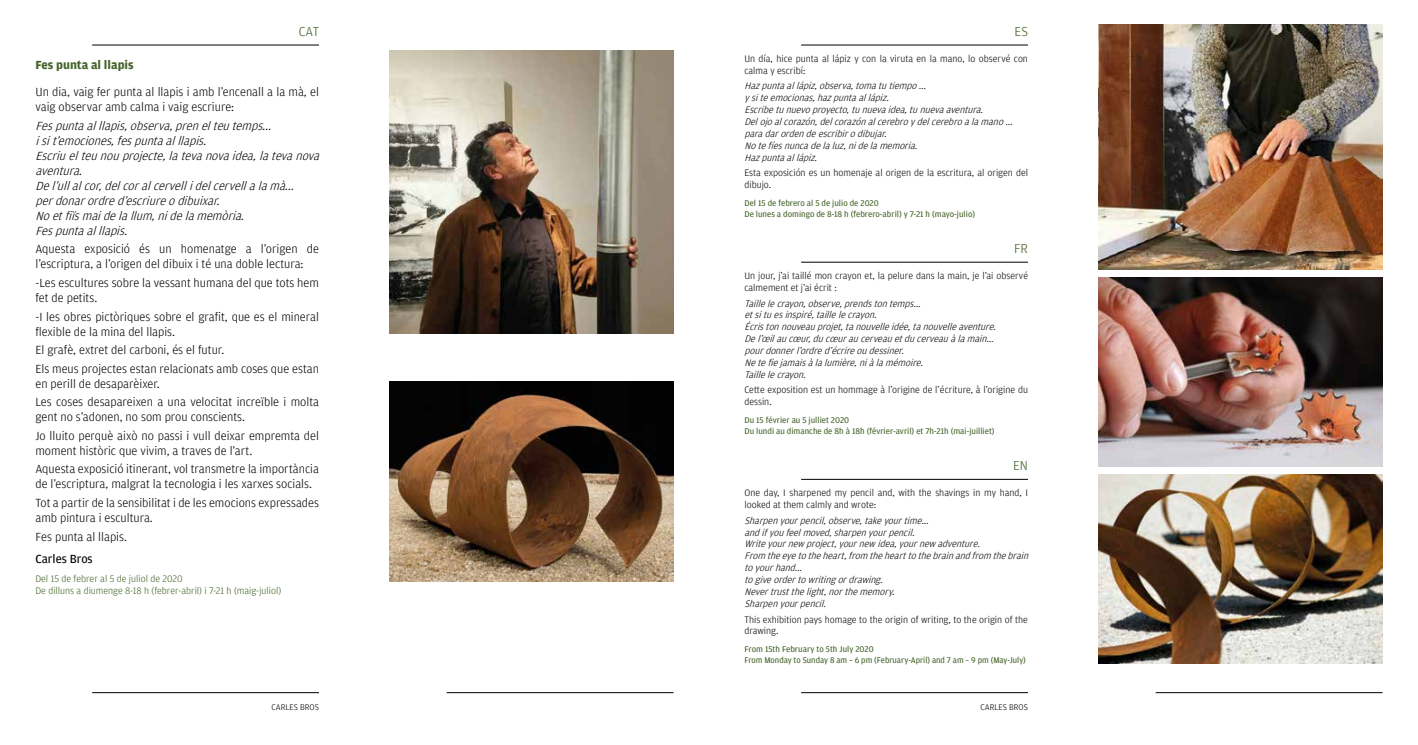
<style>
.page{position:relative;width:1418px;height:745px;background:#fff}
.page>*{position:absolute;margin:0;border:0;box-sizing:border-box;transform-origin:0 0}
.t1{font:300 13.75px "Amplitude";color:#446329}
.t2{font:300 12.5px/18.5px "Amplitude";color:#000}
.t3{font:italic 300 12.5px/15px "Amplitude";color:#000}
.t4{font:700 12.5px "Amplitude";color:#446329}
.t5{font:12.5px "Amplitude";color:#000}
.t6{font:italic 300 10px/11.9px "Amplitude";color:#000}
.t7{font:300 10px/11.9px "Amplitude";color:#000}
.t8{font:300 10px/12px "Amplitude";color:#446329}
.t9{font:8.75px/10.9px "Amplitude";color:#446329}
.t10{font:300 8.75px "Amplitude";color:#000}
</style>
<div class="page">
<hr style="left:92px;top:692px;width:227px;height:1px;background:#000">
<hr style="left:446px;top:692px;width:227px;height:1px;background:#000">
<hr style="left:1155px;top:692px;width:227px;height:1px;background:#000">
<hr style="left:801px;top:692px;width:227px;height:1px;background:#000">
<hr style="left:92px;top:45px;width:227px;height:1px;background:#000">
<hr style="left:801px;top:45px;width:227px;height:1px;background:#000">
<hr style="left:801px;top:262px;width:227px;height:1px;background:#000">
<hr style="left:801px;top:478px;width:227px;height:1px;background:#000">
<img style="left:390px;top:381px;width:283px;height:200px">
<img style="left:390px;top:50px;width:283px;height:284px">
<img style="left:1098px;top:474px;width:284px;height:189px">
<img style="left:1098px;top:25px;width:284px;height:244px">
<img style="left:1098px;top:277px;width:284px;height:189px">
<h1 class="t1" style="left:299px;top:24px;width:21px">CAT</h1>
<p class="t4" style="left:35px;top:57px;width:100px">Fes punta al llapis</p>
<p class="t2" style="left:35px;top:84px;width:285px;line-height:15px">U n dia, vaig fer punta al llapis i amb l’encenall a la mà, el vaig observar amb calma i vaig escriure:</p>
<p class="t3" style="left:35px;top:118px;width:289px">Fespuntaalllapis,observa,prenelteutemps... isit’emociones,fespuntaalllapis.<br>Escriuelteunouprojecte,latevanovaidea,latevanova aventura.<br>Del’ullalcor,delcoralcervellidelcervellalamà... perdonarordred’escriureodibuixar.<br>Noetfiïsmaidelallum,nidelamemòria.<br>Fespuntaalllapis.</p>
<p class="t2" style="left:35px;top:242px;width:285px;line-height:15px">Aquesta exposició és un homenatge a l’origen de l’escriptura, a l’origen del dibuix i té una doble lectura:</p>
<p class="t2" style="left:35px;top:275px;width:285px;line-height:15px">-Les escultures sobre la vessant humana del que tots hem fet de petits.</p>
<p class="t2" style="left:35px;top:309px;width:285px;line-height:15px">-I les obres pictòriques sobre el grafit, que es el mineral flexible de la mina del llapis.</p>
<p class="t2" style="left:35px;top:340px;width:285px">El grafè, extret del carboni, és el futur.<br>Els meus projectes estan relacionats amb coses que estan</p>
<p class="t2" style="left:35px;top:374px;width:285px">en perill de desaparèixer.<br>Les coses desapareixen a una velocitat increïble i molta</p>
<p class="t2" style="left:35px;top:407px;width:285px">gent no s’adonen, no som prou conscients.<br>Jo lluito perquè això no passi i vull deixar empremta del</p>
<p class="t2" style="left:35px;top:441px;width:285px">moment històric que vivim, a traves de l’art.<br>Aquesta exposició itinerant, vol transmetre la importància</p>
<p class="t2" style="left:35px;top:475px;width:285px">de l’escriptura, malgrat la tecnologia i les xarxes socials.<br>Tot a partir de la sensibilitat i de les emocions expressades</p>
<p class="t2" style="left:35px;top:508px;width:119px">amb pintura i escultura.<br>Fes punta al llapis.</p>
<p class="t5" style="left:35px;top:551px;width:59px">Carles Bros</p>
<p class="t8" style="left:35px;top:572px;width:247px">Del 15 de febrer al 5 de juliol de 2020<br>De dilluns a diumenge 8-18 h (febrer-abril) i 7-21 h (maig-juliol)</p>
<h1 class="t1" style="left:1014px;top:24px;width:7px">ES</h1>
<p class="t7" style="left:744px;top:53px;width:285px">U n día, hice punta al lápiz y con la viruta en la mano, lo observé con calma y escribí:</p>
<p class="t6" style="left:744px;top:80px;width:272px">Hazpuntaallápiz,observa,tomatutiempo... ysiteemocionas,hazpuntaallápiz.<br>Escribetunuevoproyecto,tunuevaidea,tunuevaaventura.<br>Delojoalcorazón,delcorazónalcerebroydelcerebroalamano... paradarordendeescribirodibujar.<br>Notefíesnuncadelaluz,nidelamemoria.<br>Hazpuntaallápiz.</p>
<p class="t7" style="left:744px;top:167px;width:285px">Esta exposición es un homenaje al origen de la escritura, al origen del dibujo.</p>
<p class="t9" style="left:744px;top:198px;width:232px">Del 15 de febrero al 5 de julio de 2020<br>De lunes a domingo de 8-18 h (febrero-abril) y 7-21 h (mayo-julio)</p>
<h1 class="t1" style="left:1014px;top:240px;width:14px">FR</h1>
<p class="t7" style="left:744px;top:270px;width:285px">U n jour, j’ai taillé mon crayon et, la pelure dans la main, je l’ai observé calmement et j’ai écrit :</p>
<p class="t6" style="left:744px;top:297px;width:256px">Taillelecrayon,observe,prendstontemps... etsituesinspiré,taillelecrayon.<br>Écristonnouveauprojet,tanouvelleidée,tanouvelleaventure.<br>Del’œilaucœur,ducœuraucerveauetducerveauàlamain... pourdonnerl’ordred’écrireoudessiner.<br>Netefiejamaisàlalumière,niàlamémoire.<br>Taillelecrayon.</p>
<p class="t7" style="left:744px;top:384px;width:285px">Cette exposition est un hommage à l’origine de l’écriture, à l’origine du dessin.</p>
<p class="t9" style="left:744px;top:415px;width:252px">Du 15 février au 5 julliet 2020<br>Du lundi au dimanche de 8h à 18h (février-avril) et 7h-21h (mai-juilliet)</p>
<h1 class="t1" style="left:1013px;top:457px;width:8px">EN</h1>
<p class="t7" style="left:744px;top:486px;width:283px">One day, I sharpened my pencil and, with the shavings in my hand, I looked at them calmly and wrote:</p>
<p class="t6" style="left:744px;top:514px;width:288px">Sharpenyourpencil,observe,takeyourtime... andifyoufeelmoved,sharpenyourpencil.<br>Writeyournew project,yournew idea,yournew adventure.<br>From theeyetotheheart,from thehearttothebrainandfrom thebrain toyourhand...<br>togiveordertowritingordrawing.<br>Nevertrustthelight,northememory.<br>Sharpenyourpencil.</p>
<p class="t7" style="left:744px;top:613px;width:285px">This exhibition pays homage to the origin of writing, to the origin of the drawing.</p>
<p class="t9" style="left:744px;top:643px;width:283px">From 15th February to 5th July 2020<br>From Monday to Sunday 8 am – 6 pm (February-April) and 7 am – 9 pm (May-July)</p>
<p class="t10" style="left:271px;top:701px;width:15px">CARLES</p>
<p class="t10" style="left:300px;top:701px;width:11px">BROS</p>
<p class="t10" style="left:980px;top:701px;width:15px">CARLES</p>
<p class="t10" style="left:1009px;top:701px;width:11px">BROS</p>
</div>
